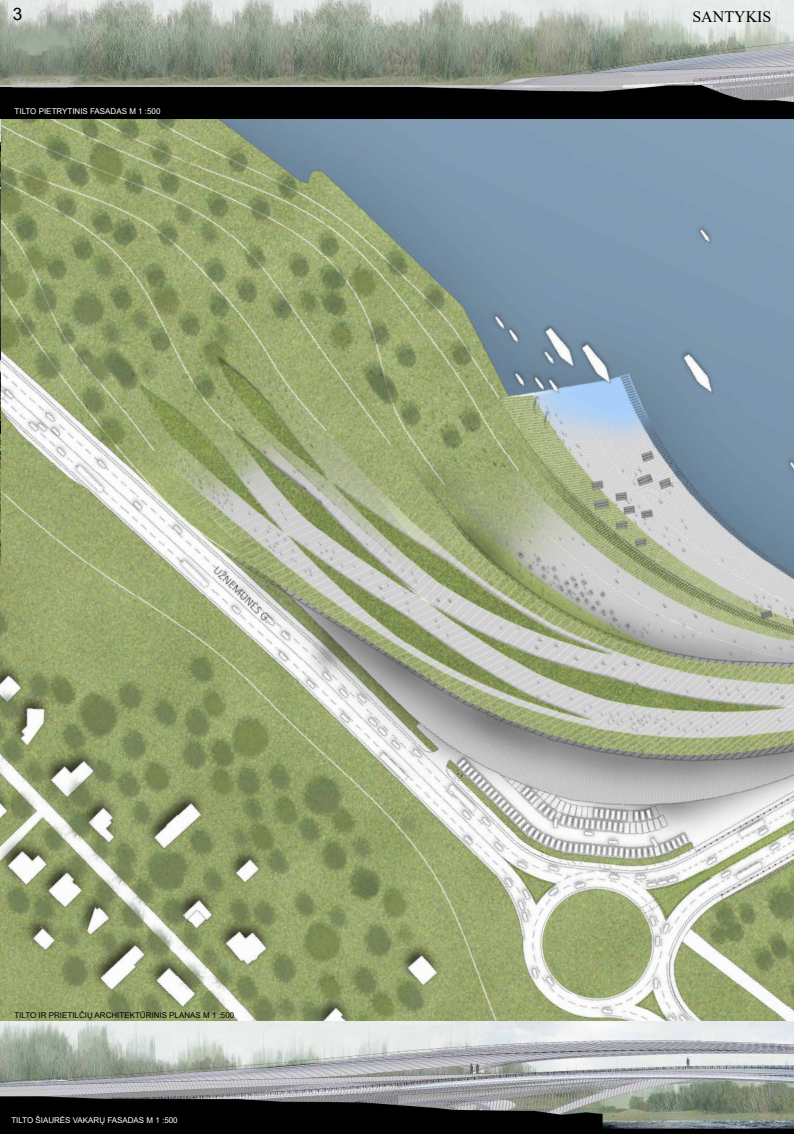
<style>
.page{position:relative;width:794px;height:1134px;background:#fff}
.page>*{position:absolute;margin:0;border:0;box-sizing:border-box;transform-origin:0 0}
.t1{font:17.2px "Arial";color:#000}
.t2{font:16px "Times New Roman";color:#000}
.t3{font:8px "Arial";color:#fff}
.t4{font:8px "Arial";color:#000}
</style>
<div class="page">
<img style="left:0;top:0;width:794px;height:1134px">
<img style="left:0;top:119px;width:1px;height:447px">
<h1 class="t1" style="left:13px;top:2px;width:11px">3</h1>
<h2 class="t2" style="left:692px;top:6px;width:81px">SANTYKIS</h2>
<p class="t3" style="left:15px;top:106px;width:147px">TILTO PIETRYTINIS FASADAS M 1 :500</p>
<p class="t4" style="left:14px;top:1009px;width:221px">TILTO IR PRIETILČIŲ ARCHITEKTŪRINIS PLANAS M 1 :500</p>
<p class="t3" style="left:11px;top:1114px;width:168px">TILTO ŠIAURĖS VAKARŲ FASADAS M 1 :500</p>
</div>
